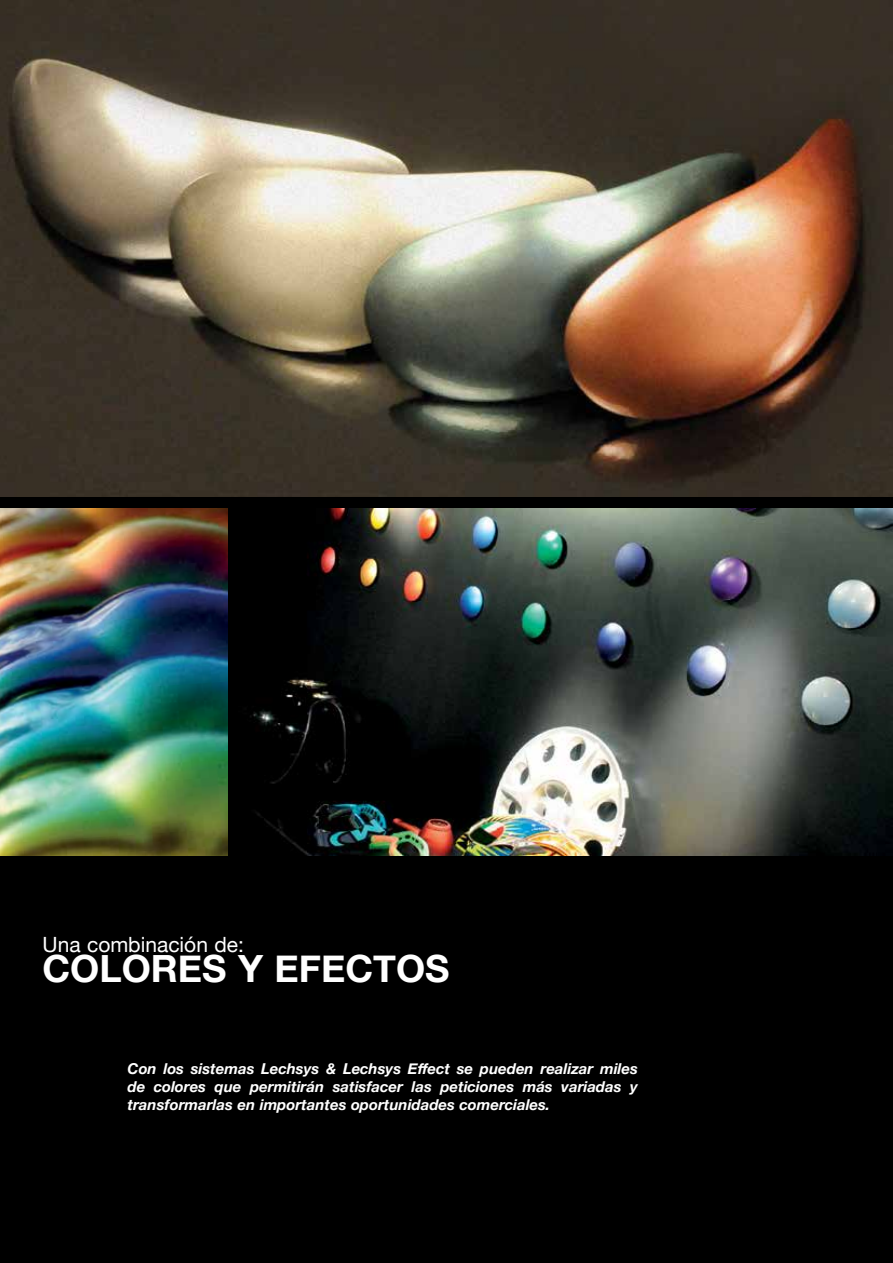
<style>
.page{position:relative;width:893px;height:1263px;background:#fff}
.page>*{position:absolute;margin:0;border:0;box-sizing:border-box;transform-origin:0 0}
.t1{font:700 37.5px "Helvetica Neue";color:#fff}
.t2{font:21px "Helvetica Neue";color:#fff}
.t3{font:italic 700 15px/18px "Helvetica Neue";color:#fff;text-align:justify}
</style>
<div class="page">
<div style="left:0;top:155px;width:892px;height:1108px;background:#000"></div>
<img style="left:0;top:0;width:893px;height:497px">
<img style="left:250px;top:509px;width:643px;height:346px">
<img style="left:0;top:509px;width:228px;height:346px">
<h2 class="t2" style="left:43px;top:929px;width:203px">Una combinación de:</h2>
<h1 class="t1" style="left:43px;top:939px;width:409px">COLORES Y EFECTOS</h1>
<p class="t3" style="left:128px;top:1060px;width:512px">Con los sistemas Lechsys &amp; Lechsys Effect se pueden realizar miles de colores que permitirán satisfacer las peticiones más variadas y transformarlas en importantes oportunidades comerciales.</p>
</div>
